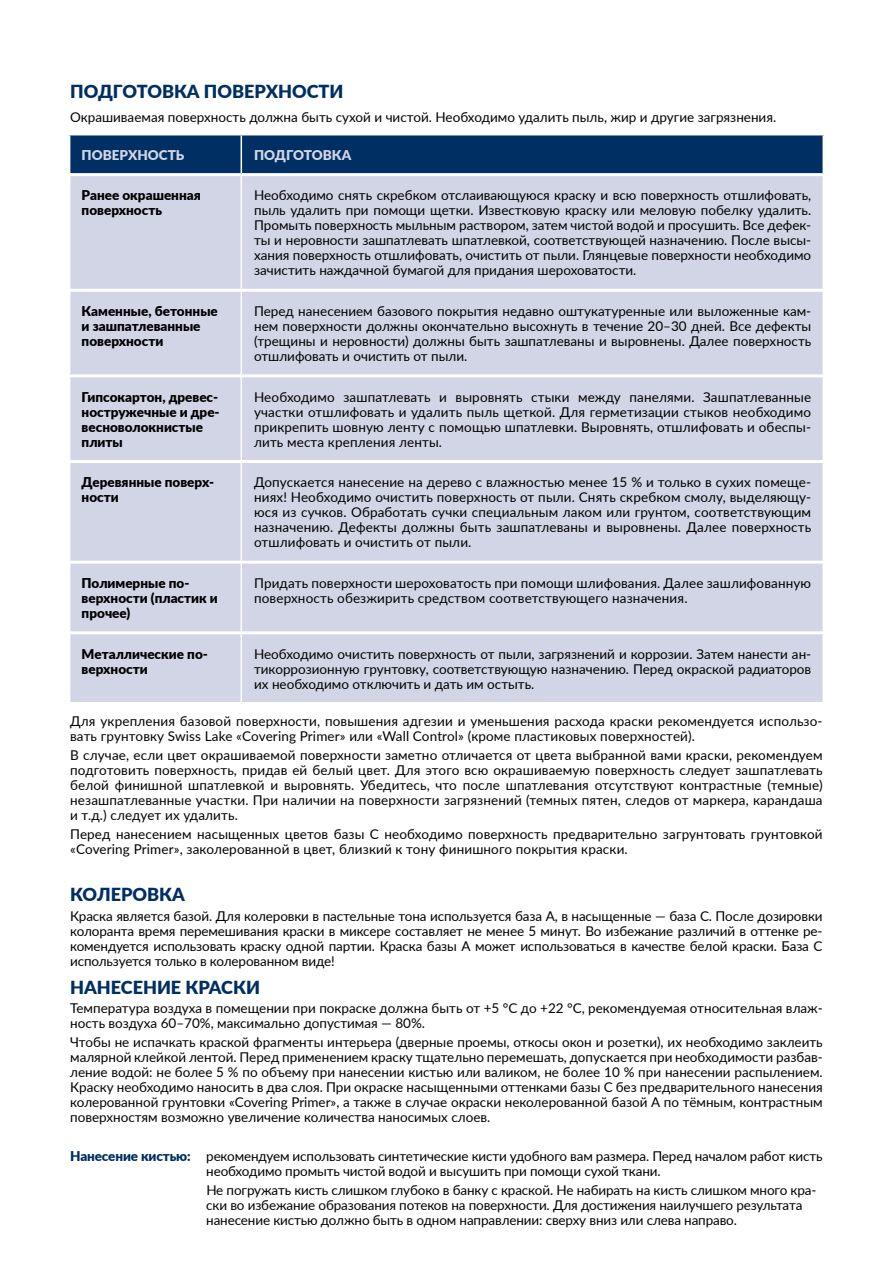
<style>
.page{position:relative;width:893px;height:1263px;background:#fff}
.page>*{position:absolute;margin:0;border:0;box-sizing:border-box;transform-origin:0 0}
.t1{font:900 18px "Lato";color:#002f63}
.t2{font:13.5px/15px "Lato";color:#000;text-align:justify}
.t3{font:900 13.5px/15px "Lato";color:#000}
.t4{font:900 13.5px "Lato";color:#d2d5e6}
.s1{font-weight:900;color:#002f63}
</style>
<div class="page">
<div style="left:70px;top:135px;width:753px;height:38px;background:#002f63"></div>
<div style="left:70px;top:176px;width:753px;height:526px;background:#d2d5e6"></div>
<hr style="left:241px;top:135px;width:1px;height:38px;background:#fff">
<hr style="left:241px;top:176px;width:1px;height:113px;background:#fff">
<hr style="left:241px;top:292px;width:1px;height:82px;background:#fff">
<hr style="left:241px;top:377px;width:1px;height:83px;background:#fff">
<hr style="left:241px;top:463px;width:1px;height:98px;background:#fff">
<hr style="left:241px;top:564px;width:1px;height:67px;background:#fff">
<hr style="left:241px;top:634px;width:1px;height:68px;background:#fff">
<hr style="left:67px;top:289px;width:174px;height:3px;background:#fff">
<hr style="left:241px;top:289px;width:585px;height:3px;background:#fff">
<hr style="left:67px;top:374px;width:174px;height:3px;background:#fff">
<hr style="left:241px;top:374px;width:585px;height:3px;background:#fff">
<hr style="left:67px;top:460px;width:174px;height:3px;background:#fff">
<hr style="left:241px;top:460px;width:585px;height:3px;background:#fff">
<hr style="left:67px;top:561px;width:174px;height:3px;background:#fff">
<hr style="left:241px;top:561px;width:585px;height:3px;background:#fff">
<hr style="left:67px;top:631px;width:174px;height:3px;background:#fff">
<hr style="left:241px;top:631px;width:585px;height:3px;background:#fff">
<h1 class="t1" style="left:70px;top:78px;width:275px">ПОДГОТОВКА ПОВЕРХНОСТИ</h1>
<p class="t2" style="left:70px;top:109px;width:708px">Окрашиваемая поверхность должна быть сухой и чистой. Необходимо удалить пыль, жир и другие загрязнения.</p>
<p class="t4" style="left:82px;top:145px;width:104px">ПОВЕРХНОСТЬ</p>
<p class="t4" style="left:254px;top:145px;width:99px">ПОДГОТОВКА</p>
<p class="t3" style="left:82px;top:187px;width:121px">Ранее окрашенная поверхность</p>
<p class="t2" style="left:254px;top:187px;width:559px">Необходимо снять скребком отслаивающуюся краску и всю поверхность отшлифовать, пыль удалить при помощи щетки. Известковую краску или меловую побелку удалить.<br>Промыть поверхность мыльным раствором, затем чистой водой и просушить. Все дефек&shy;ты и неровности зашпатлевать шпатлевкой, соответствующей назначению. После высы&shy;хания поверхность отшлифовать, очистить от пыли. Глянцевые поверхности необходимо зачистить наждачной бумагой для придания шероховатости.</p>
<p class="t3" style="left:82px;top:303px;width:138px">Каменные, бетонные и зашпатлеванные поверхности</p>
<p class="t2" style="left:254px;top:303px;width:559px">Перед нанесением базового покрытия недавно оштукатуренные или выложенные кам&shy;нем поверхности должны окончательно высохнуть в течение 20–30 дней. Все дефекты (трещины и неровности) должны быть зашпатлеваны и выровнены. Далее поверхность отшлифовать и очистить от пыли.</p>
<p class="t3" style="left:82px;top:389px;width:140px">Гипсокартон, древес&shy;ностружечные и дре&shy;весноволокнистые плиты</p>
<p class="t2" style="left:254px;top:389px;width:559px">Необходимо зашпатлевать и выровнять стыки между панелями. Зашпатлеванные участки отшлифовать и удалить пыль щеткой. Для герметизации стыков необходимо прикрепить шовную ленту с помощью шпатлевки. Выровнять, отшлифовать и обеспы&shy;лить места крепления ленты.</p>
<p class="t3" style="left:82px;top:474px;width:134px">Деревянные поверх&shy;ности</p>
<p class="t2" style="left:254px;top:474px;width:559px">Допускается нанесение на дерево с влажностью менее 15 % и только в сухих помеще&shy;ниях! Необходимо очистить поверхность от пыли. Снять скребком смолу, выделяющу&shy;юся из сучков. Обработать сучки специальным лаком или грунтом, соответствующим назначению. Дефекты должны быть зашпатлеваны и выровнены. Далее поверхность отшлифовать и очистить от пыли.</p>
<p class="t3" style="left:82px;top:575px;width:138px">Полимерные по&shy;верхности (пластик и прочее)</p>
<p class="t2" style="left:254px;top:575px;width:559px">Придать поверхности шероховатость при помощи шлифования. Далее зашлифованную поверхность обезжирить средством соответствующего назначения.</p>
<p class="t3" style="left:82px;top:645px;width:128px">Металлические по&shy;верхности</p>
<p class="t2" style="left:254px;top:646px;width:559px">Необходимо очистить поверхность от пыли, загрязнений и коррозии. Затем нанести ан&shy;тикоррозионную грунтовку, соответствующую назначению. Перед окраской радиаторов их необходимо отключить и дать им остыть.</p>
<p class="t2" style="left:70px;top:713px;width:754px">Для укрепления базовой поверхности, повышения адгезии и уменьшения расхода краски рекомендуется использо&shy;вать грунтовку Swiss Lake «Covering Primer» или «Wall Control» (кроме пластиковых поверхностей).</p>
<p class="t2" style="left:70px;top:747px;width:754px">В случае, если цвет окрашиваемой поверхности заметно отличается от цвета выбранной вами краски, рекомендуем подготовить поверхность, придав ей белый цвет. Для этого всю окрашиваемую поверхность следует зашпатлевать белой финишной шпатлевкой и выровнять. Убедитесь, что после шпатлевания отсутствуют контрастные (темные) незашпатлеванные участки. При наличии на поверхности загрязнений (темных пятен, следов от маркера, карандаша и т.д.) следует их удалить.</p>
<p class="t2" style="left:70px;top:826px;width:754px">Перед нанесением насыщенных цветов базы С необходимо поверхность предварительно загрунтовать грунтовкой «Covering Primer», заколерованной в цвет, близкий к тону финишного покрытия краски.</p>
<h1 class="t1" style="left:70px;top:881px;width:116px">КОЛЕРОВКА</h1>
<p class="t2" style="left:70px;top:908px;width:754px">Краска является базой. Для колеровки в пастельные тона используется база А, в насыщенные — база С. После дозировки колоранта время перемешивания краски в миксере составляет не менее 5 минут. Во избежание различий в оттенке ре&shy;комендуется использовать краску одной партии. Краска базы А может использоваться в качестве белой краски. База С используется только в колерованном виде!</p>
<h1 class="t1" style="left:70px;top:973px;width:191px">НАНЕСЕНИЕ КРАСКИ</h1>
<p class="t2" style="left:70px;top:1000px;width:754px">Температура воздуха в помещении при покраске должна быть от +5 °С до +22 °С, рекомендуемая относительная влаж&shy;ность воздуха 60–70%, максимально допустимая — 80%.</p>
<p class="t2" style="left:70px;top:1034px;width:754px">Чтобы не испачкать краской фрагменты интерьера (дверные проемы, откосы окон и розетки), их необходимо заклеить малярной клейкой лентой. Перед применением краску тщательно перемешать, допускается при необходимости разбав&shy;ление водой: не более 5 % по объему при нанесении кистью или валиком, не более 10 % при нанесении распылением.<br>Краску необходимо наносить в два слоя. При окраске насыщенными оттенками базы С без предварительного нанесения колерованной грунтовки «Covering Primer», а также в случае окраски неколерованной базой А по тёмным, контрастным поверхностям возможно увеличение количества наносимых слоев.</p>
<p class="t2" style="left:206px;top:1147px;width:618px;text-indent:-136px"><span class="s1">Нанесение кистью:</span> рекомендуем использовать синтетические кисти удобного вам размера. Перед началом работ кисть необходимо промыть чистой водой и высушить при помощи сухой ткани.</p>
<p class="t2" style="left:206px;top:1182px;width:612px;text-align:left">Не погружать кисть слишком глубоко в банку с краской. Не набирать на кисть слишком много кра&shy;ски во избежание образования потеков на поверхности. Для достижения наилучшего результата нанесение кистью должно быть в одном направлении: сверху вниз или слева направо.</p>
</div>
